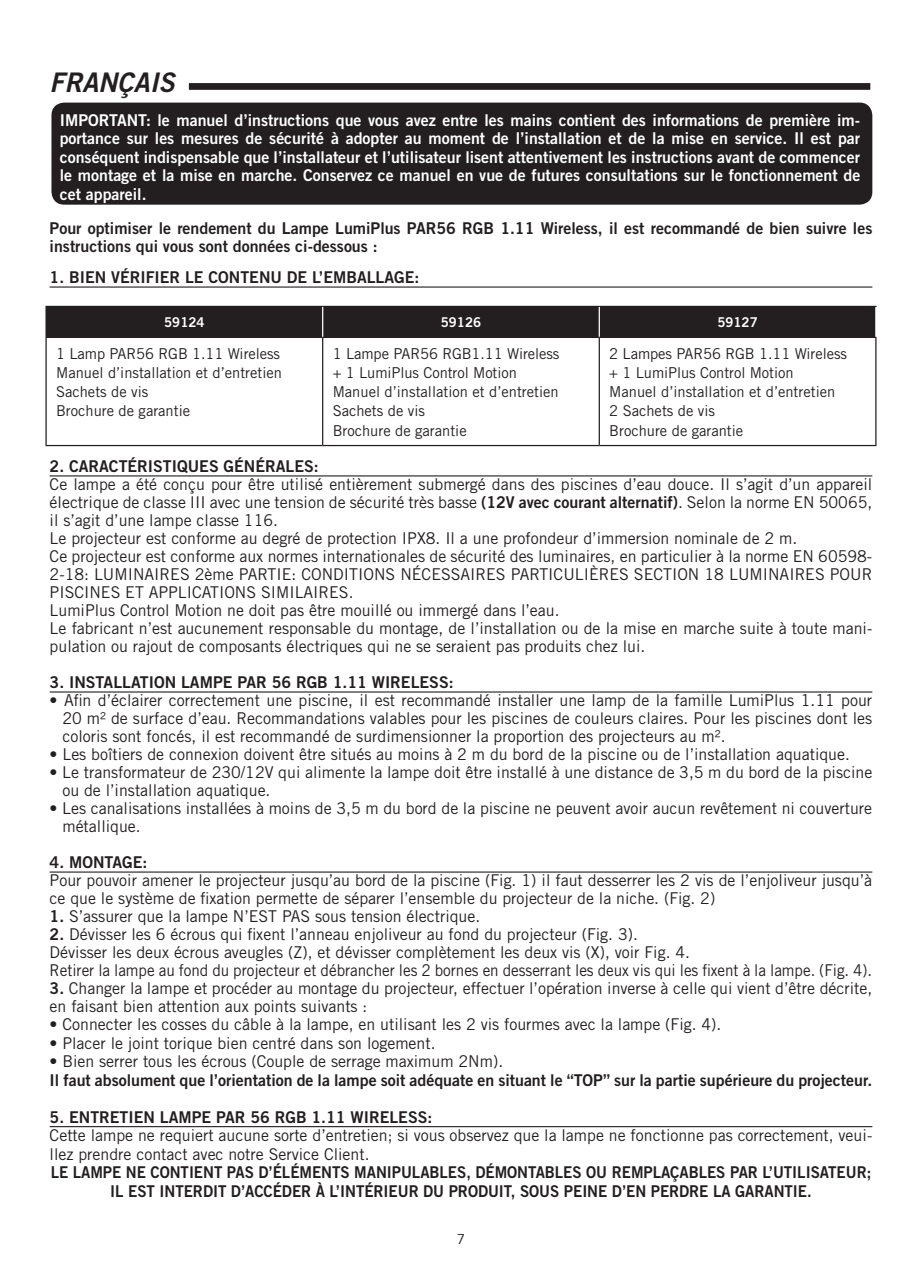
<style>
.page{position:relative;width:922px;height:1276px;background:#fff}
.page>*{position:absolute;margin:0;border:0;box-sizing:border-box;transform-origin:0 0}
.Manual_Astral{font:italic 27px "Trade Gothic Bold Two";color:#231f20}
.Manual_Astral-2{font:16.25px/18px "Trade Gothic";color:#231f20}
.Manual_Astral-3{font:16.25px/18.5px "Trade Gothic Bold Two";color:#fff;text-align:justify}
.Manual_Astral-4{font:16.25px/18.5px "Trade Gothic Bold Two";color:#231f20}
.Manual_Astral-5{font:16.25px/18.5px "Trade Gothic Bold Two";color:#231f20;text-align:center;scale:.93 1}
.Manual_Astral-6{font:16.25px "Trade Gothic";color:#231f20;scale:.94 1}
.Manual_Astral-7{font:15px "Trade Gothic";color:#231f20}
.t1{font:13.75px "Trade Gothic";color:#231f20}
.Manual_Astral-8{font:13.5px "Trade Gothic Bold Two";color:#fff}
.s1{font-family:"Trade Gothic Bold Two"}
</style>
<div class="page">
<div style="left:189px;top:83px;width:681px;height:7px;background:#231f20"></div>
<div style="left:51px;top:103px;width:821px;height:102px;background:#231f20;border-radius:13px"></div>
<hr style="left:50px;top:286px;width:822px;height:2px;background:#231f20">
<hr style="left:50px;top:475px;width:822px;height:1px;background:#231f20">
<hr style="left:50px;top:691px;width:822px;height:1px;background:#231f20">
<hr style="left:50px;top:871px;width:822px;height:1px;background:#231f20">
<hr style="left:50px;top:1126px;width:822px;height:1px;background:#231f20">
<div style="left:47px;top:307px;width:828px;height:30px;background:#231f20"></div>
<hr style="left:45px;top:306px;width:277px;height:1px;background:#231f20">
<hr style="left:45px;top:307px;width:2px;height:30px;background:#231f20">
<hr style="left:322px;top:306px;width:277px;height:1px;background:#231f20">
<hr style="left:599px;top:306px;width:277px;height:1px;background:#231f20">
<hr style="left:45px;top:337px;width:277px;height:1px;background:#231f20">
<hr style="left:45px;top:338px;width:2px;height:107px;background:#231f20">
<hr style="left:322px;top:337px;width:277px;height:1px;background:#231f20">
<hr style="left:322px;top:338px;width:1px;height:107px;background:#231f20">
<hr style="left:599px;top:337px;width:277px;height:1px;background:#231f20">
<hr style="left:598px;top:338px;width:1px;height:107px;background:#231f20">
<hr style="left:875px;top:338px;width:1px;height:107px;background:#231f20">
<hr style="left:45px;top:445px;width:277px;height:1px;background:#231f20">
<hr style="left:322px;top:445px;width:277px;height:1px;background:#231f20">
<hr style="left:599px;top:445px;width:277px;height:1px;background:#231f20">
<hr style="left:322px;top:307px;width:1px;height:30px;background:#fff">
<hr style="left:598px;top:307px;width:1px;height:30px;background:#fff">
<p class="Manual_Astral" style="left:50px;top:66px;width:126px">FRANÇAIS</p>
<p class="Manual_Astral-3" style="left:60px;top:110px;width:801px">IMPORTANT: le manuel d’instructions que vous avez entre les mains contient des informations de première im&shy;portance sur les mesures de sécurité à adopter au moment de l’installation et de la mise en service. Il est par conséquent indispensable que l’installateur et l’utilisateur lisent attentivement les instructions avant de commencer le montage et la mise en marche. Conservez ce manuel en vue de futures consultations sur le fonctionnement de cet appareil.</p>
<p class="Manual_Astral-4" style="left:50px;top:218px;width:824px">Pour optimiser le rendement du Lampe LumiPlus PAR56 RGB 1.11 Wireless, il est recommandé de bien suivre les instructions qui vous sont données ci-dessous :</p>
<p class="Manual_Astral-4" style="left:50px;top:268px;width:371px">1. BIEN VÉRIFIER LE CONTENU DE L’EMBALLAGE:</p>
<p class="Manual_Astral-8" style="left:164px;top:314px;width:42px">59124</p>
<p class="Manual_Astral-8" style="left:440px;top:314px;width:42px">59126</p>
<p class="Manual_Astral-8" style="left:717px;top:314px;width:42px">59127</p>
<p class="Manual_Astral-7" style="left:56px;top:345px;width:225px">1 Lamp PAR56 RGB 1.11 Wireless</p>
<p class="Manual_Astral-7" style="left:56px;top:364px;width:227px">Manuel d’installation et d’entretien</p>
<p class="Manual_Astral-7" style="left:56px;top:383px;width:94px">Sachets de vis</p>
<p class="Manual_Astral-7" style="left:56px;top:402px;width:135px">Brochure de garantie</p>
<p class="Manual_Astral-7" style="left:332px;top:345px;width:228px">1 Lampe PAR56 RGB1.11 Wireless</p>
<p class="Manual_Astral-7" style="left:332px;top:364px;width:186px">+ 1 LumiPlus Control Motion</p>
<p class="Manual_Astral-7" style="left:332px;top:383px;width:227px">Manuel d’installation et d’entretien</p>
<p class="Manual_Astral-7" style="left:332px;top:402px;width:94px">Sachets de vis</p>
<p class="Manual_Astral-7" style="left:332px;top:421px;width:135px">Brochure de garantie</p>
<p class="Manual_Astral-7" style="left:609px;top:345px;width:239px">2 Lampes PAR56 RGB 1.11 Wireless</p>
<p class="Manual_Astral-7" style="left:609px;top:364px;width:186px">+ 1 LumiPlus Control Motion</p>
<p class="Manual_Astral-7" style="left:609px;top:383px;width:227px">Manuel d’installation et d’entretien</p>
<p class="Manual_Astral-7" style="left:609px;top:402px;width:107px">2 Sachets de vis</p>
<p class="Manual_Astral-7" style="left:609px;top:421px;width:135px">Brochure de garantie</p>
<p class="Manual_Astral-4" style="left:50px;top:457px;width:270px">2. CARACTÉRISTIQUES GÉNÉRALES:</p>
<p class="Manual_Astral-2" style="left:50px;top:475px;width:824px;text-align:justify">Ce lampe a été conçu pour être utilisé entièrement submergé dans des piscines d’eau douce. Il s’agit d’un appareil électrique de classe III avec une tension de sécurité très basse <span class="s1">(12V avec courant alternatif)</span>. Selon la norme EN 50065, il s’agit d’une lampe classe 116.</p>
<p class="Manual_Astral-2" style="left:50px;top:529px;width:749px">Le projecteur est conforme au degré de protection IPX8. Il a une profondeur d’immersion nominale de 2 m.</p>
<p class="Manual_Astral-2" style="left:50px;top:547px;width:824px;text-align:justify">Ce projecteur est conforme aux normes internationales de sécurité des luminaires, en particulier à la norme EN 60598- 2-18: LUMINAIRES 2ème PARTIE: CONDITIONS NÉCESSAIRES PARTICULIÈRES SECTION 18 LUMINAIRES POUR PISCINES ET APPLICATIONS SIMILAIRES.</p>
<p class="Manual_Astral-2" style="left:50px;top:601px;width:511px">LumiPlus Control Motion ne doit pas être mouillé ou immergé dans l’eau.</p>
<p class="Manual_Astral-2" style="left:50px;top:619px;width:824px">Le fabricant n’est aucunement responsable du montage, de l’installation ou de la mise en marche suite à toute mani&shy;pulation ou rajout de composants électriques qui ne se seraient pas produits chez lui.</p>
<p class="Manual_Astral-4" style="left:50px;top:673px;width:405px">3. INSTALLATION LAMPE PAR 56 RGB 1.11 WIRELESS:</p>
<p class="Manual_Astral-2" style="left:62px;top:691px;width:811px;text-align:justify;text-indent:-13px">• Afin d’éclairer correctement une piscine, il est recommandé installer une lamp de la famille LumiPlus 1.11 pour 20 m² de surface d’eau. Recommandations valables pour les piscines de couleurs claires. Pour les piscines dont les coloris sont foncés, il est recommandé de surdimensionner la proportion des projecteurs au m².</p>
<p class="Manual_Astral-2" style="left:50px;top:745px;width:801px">• Les boîtiers de connexion doivent être situés au moins à 2 m du bord de la piscine ou de l’installation aquatique.</p>
<p class="Manual_Astral-2" style="left:62px;top:763px;width:811px;text-indent:-13px">• Le transformateur de 230/12V qui alimente la lampe doit être installé à une distance de 3,5 m du bord de la piscine ou de l’installation aquatique.</p>
<p class="Manual_Astral-2" style="left:62px;top:799px;width:811px;text-indent:-13px">• Les canalisations installées à moins de 3,5 m du bord de la piscine ne peuvent avoir aucun revêtement ni couverture métallique.</p>
<p class="Manual_Astral-4" style="left:50px;top:853px;width:99px">4. MONTAGE:</p>
<p class="Manual_Astral-2" style="left:50px;top:871px;width:823px">Pour pouvoir amener le projecteur jusqu’au bord de la piscine (Fig. 1) il faut desserrer les 2 vis de l’enjoliveur jusqu’à ce que le système de fixation permette de séparer l’ensemble du projecteur de la niche. (Fig. 2)</p>
<p class="Manual_Astral-2" style="left:50px;top:907px;width:432px"><span class="s1">1.</span> S’assurer que la lampe N’EST PAS sous tension électrique.</p>
<p class="Manual_Astral-2" style="left:50px;top:925px;width:589px"><span class="s1">2.</span> Dévisser les 6 écrous qui fixent l’anneau enjoliveur au fond du projecteur (Fig. 3).</p>
<p class="Manual_Astral-2" style="left:50px;top:943px;width:641px">Dévisser les deux écrous aveugles (Z), et dévisser complètement les deux vis (X), voir Fig. 4.</p>
<p class="Manual_Astral-6" style="left:50px;top:960px;width:876px">Retirer la lampe au fond du projecteur et débrancher les 2 bornes en desserrant les deux vis qui les fixent à la lampe. (Fig. 4).</p>
<p class="Manual_Astral-2" style="left:50px;top:979px;width:824px"><span class="s1">3.</span> Changer la lampe et procéder au montage du projecteur, effectuer l’opération inverse à celle qui vient d’être décrite, en faisant bien attention aux points suivants :</p>
<p class="Manual_Astral-2" style="left:50px;top:1015px;width:673px">• Connecter les cosses du câble à la lampe, en utilisant les 2 vis fourmes avec la lampe (Fig. 4).</p>
<p class="Manual_Astral-2" style="left:50px;top:1034px;width:387px">• Placer le joint torique bien centré dans son logement.</p>
<p class="Manual_Astral-2" style="left:50px;top:1052px;width:455px">• Bien serrer tous les écrous (Couple de serrage maximum 2Nm).</p>
<p class="Manual_Astral-4" style="left:50px;top:1070px;width:824px">Il faut absolument que l’orientation de la lampe soit adéquate en situant le “TOP” sur la partie supérieure du projecteur.</p>
<p class="Manual_Astral-4" style="left:50px;top:1107px;width:384px">5. ENTRETIEN LAMPE PAR 56 RGB 1.11 WIRELESS:</p>
<p class="Manual_Astral-2" style="left:50px;top:1126px;width:824px">Cette lampe ne requiert aucune sorte d’entretien; si vous observez que la lampe ne fonctionne pas correctement, veui&shy;llez prendre contact avec notre Service Client.</p>
<p class="Manual_Astral-5" style="left:51px;top:1163px;width:883px">LE LAMPE NE CONTIENT PAS D’ÉLÉMENTS MANIPULABLES, DÉMONTABLES OU REMPLAÇABLES PAR L’UTILISATEUR;<br>IL EST INTERDIT D’ACCÉDER À L’INTÉRIEUR DU PRODUIT, SOUS PEINE D’EN PERDRE LA GARANTIE.</p>
<p class="t1" style="left:456px;top:1231px;width:10px">7</p>
</div>
